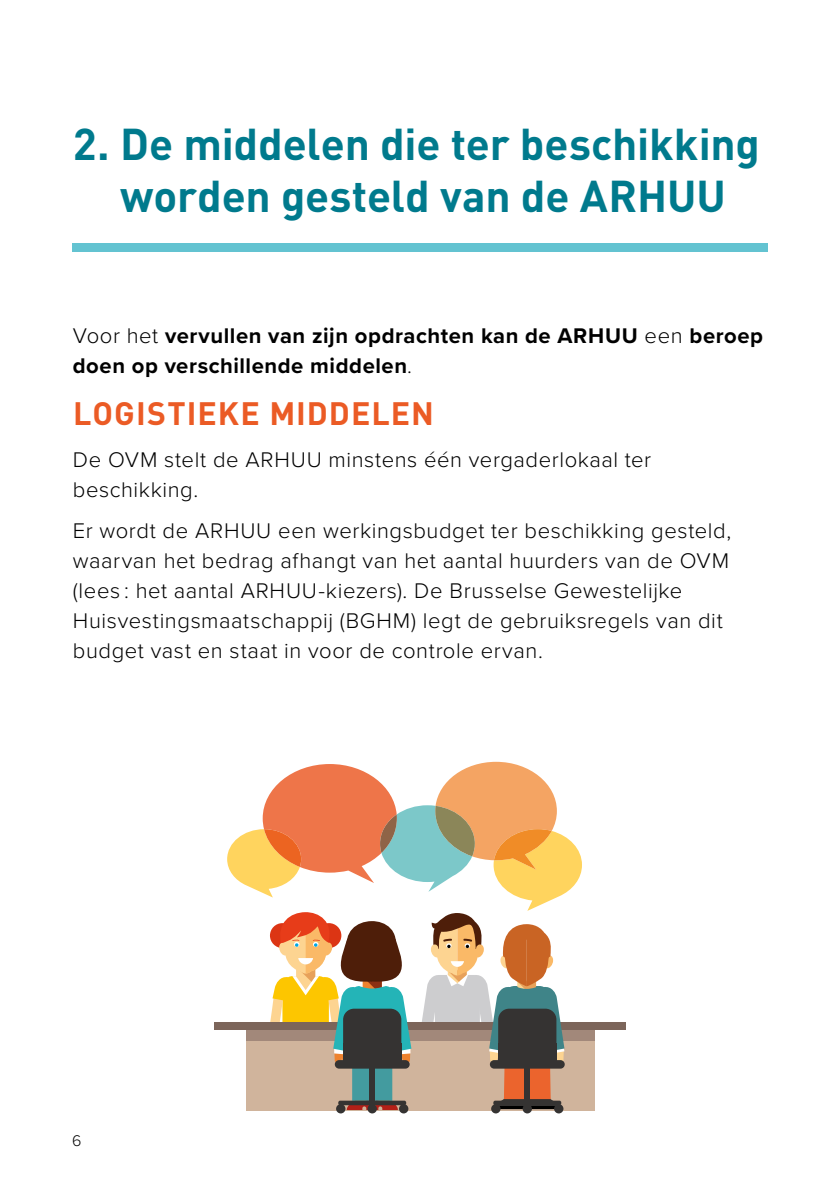
<style>
.page{position:relative;width:840px;height:1191px;background:#fff}
.page>*{position:absolute;margin:0;border:0;box-sizing:border-box;transform-origin:0 0}
.t1{font:700 44px/52px "DINOT";letter-spacing:-.005em;color:#007a8d;text-align:center}
.t2{font:700 32px "DINOT";letter-spacing:.03em;color:#eb5b25}
.t3{font:300 22px/30px "Proxima Nova";letter-spacing:.025em;color:#000}
.t4{font:700 22px/30px "Proxima Nova";letter-spacing:.025em;color:#000}
.t5{font:300 16px "Proxima Nova";color:#000}
.s1{font-weight:300}
</style>
<div class="page">
<div style="left:215px;top:1022px;width:410px;height:7px;background:#7c655a"></div>
<div style="left:246px;top:1029px;width:348px;height:81px;background:#d0b49c"></div>
<div style="left:246px;top:1029px;width:348px;height:11px;background:#a2887a"></div>
<div style="left:491px;top:1104px;width:9px;height:9px;background:#353332;border-radius:50%"></div>
<div style="left:522px;top:1104px;width:9px;height:9px;background:#353332;border-radius:50%"></div>
<svg style="left:553px;top:1104px;width:10px;height:9px"></svg>
<div style="left:336px;top:1104px;width:9px;height:9px;background:#353332;border-radius:50%"></div>
<div style="left:367px;top:1104px;width:10px;height:9px;background:#353332;border-radius:50%"></div>
<div style="left:399px;top:1104px;width:9px;height:9px;background:#353332;border-radius:50%"></div>
<svg style="left:227px;top:762px;width:354px;height:348px"></svg>
<div style="left:72px;top:243px;width:695px;height:8px;background:#63c3d1"></div>
<h1 class="t1" style="left:73px;top:117px;width:688px">2. De middelen die ter beschikking worden gesteld van de ARHUU</h1>
<p class="t4" style="left:73px;top:320px;width:691px"><span class="s1">Voor het</span> vervullen van zijn opdrachten kan de ARHUU <span class="s1">een</span> beroep doen op verschillende middelen<span class="s1">.</span></p>
<h2 class="t2" style="left:73px;top:393px;width:362px">LOGISTIEKE MIDDELEN</h2>
<p class="t3" style="left:73px;top:443px;width:579px">De OVM stelt de ARHUU minstens één vergaderlokaal ter beschikking.</p>
<p class="t3" style="left:73px;top:514px;width:659px">Er wordt de ARHUU een werkingsbudget ter beschikking gesteld, waarvan het bedrag afhangt van het aantal huurders van de OVM (lees : het aantal ARHUU-kiezers). De Brusselse Gewestelijke Huisvestingsmaatschappij (BGHM) legt de gebruiksregels van dit budget vast en staat in voor de controle ervan.</p>
<p class="t5" style="left:72px;top:1128px;width:11px">6</p>
</div>
